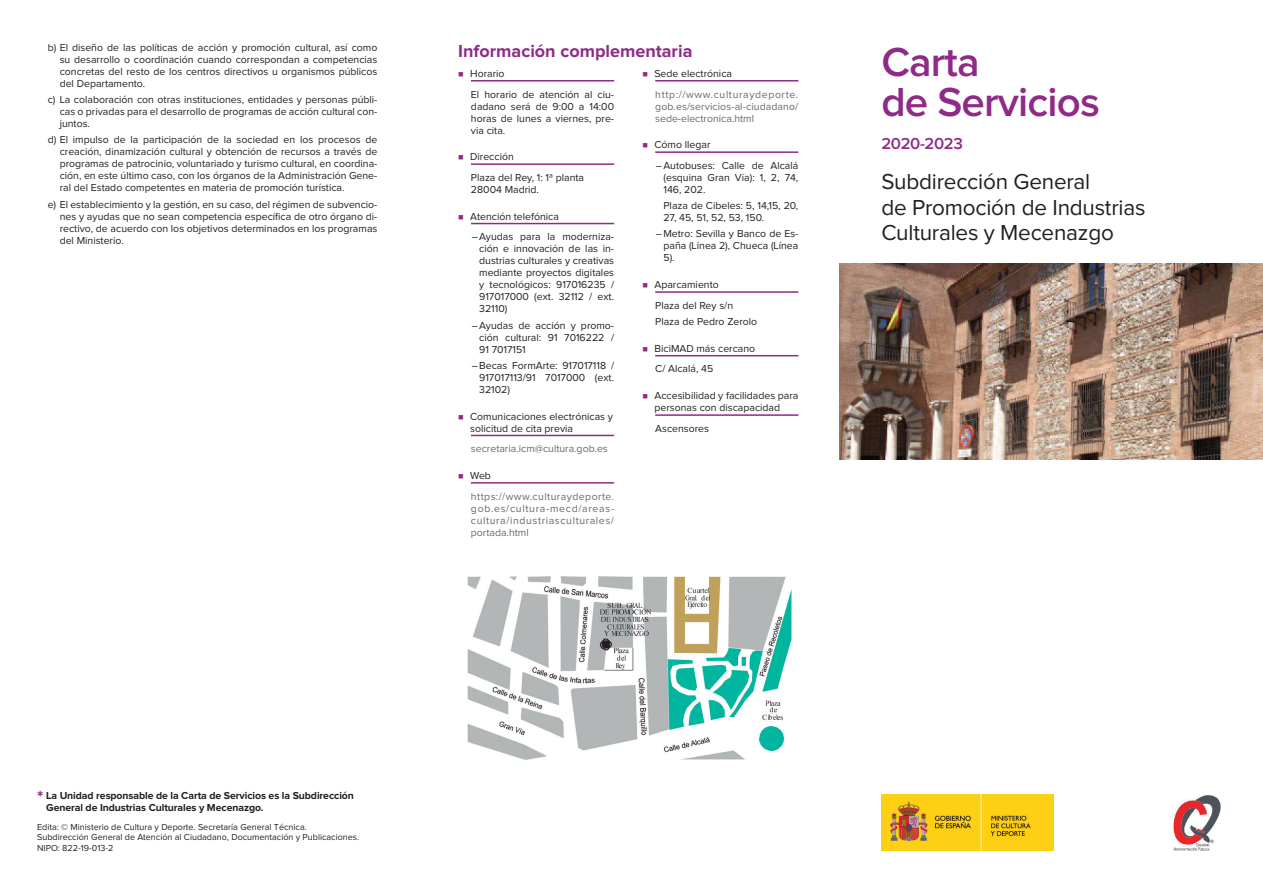
<style>
.page{position:relative;width:1263px;height:893px;background:#fff}
.page>*{position:absolute;margin:0;border:0;box-sizing:border-box;transform-origin:0 0}
.Carta_de_servicios{font:600 42px/40.5px "Proxima Nova";letter-spacing:-.02em;color:#8f2a87}
.Título_de_la_carta{font:22.5px "Proxima Nova";letter-spacing:-.01em;color:#231f20}
.Epígrafes{font:700 18px "Proxima Nova";color:#8f2a87}
.Fecha{font:600 16.5px "Proxima Nova";letter-spacing:-.02em;color:#8f2a87}
.Listado_de_puntos{font:10.5px/12px "Proxima Nova";color:#231f20;text-align:justify}
.Horario_tabulador__e{font:10.5px/12px "Proxima Nova";color:#231f20;text-align:justify}
.Horario__etc{font:10.5px/12px "Proxima Nova";letter-spacing:.01em;color:#69696c;text-align:justify}
.Filete{font:10.5px/12px "Proxima Nova";color:#231f20}
.Horario__etc-2{font:10.5px/12px "Proxima Nova";color:#231f20;text-align:justify}
.Asterisco{font:700 10.5px/12px "Proxima Nova";letter-spacing:-.01em;color:#231f20}
.Edita{font:9px/10.5px "Proxima Nova";color:#231f20}
.s1{color:#8f2a87}
.s2{font-size:18px;color:#8f2a87}
</style>
<div class="page">
<hr style="left:471px;top:80px;width:143px;height:2px;background:#8f2a87">
<hr style="left:471px;top:163px;width:143px;height:2px;background:#8f2a87">
<hr style="left:471px;top:223px;width:143px;height:1px;background:#8f2a87">
<hr style="left:471px;top:435px;width:143px;height:1px;background:#8f2a87">
<hr style="left:471px;top:482px;width:143px;height:2px;background:#8f2a87">
<hr style="left:655px;top:80px;width:143px;height:2px;background:#8f2a87">
<hr style="left:655px;top:151px;width:143px;height:2px;background:#8f2a87">
<hr style="left:655px;top:291px;width:143px;height:2px;background:#8f2a87">
<hr style="left:655px;top:355px;width:143px;height:1px;background:#8f2a87">
<hr style="left:655px;top:414px;width:143px;height:2px;background:#8f2a87">
<img style="left:1173px;top:795px;width:48px;height:55px">
<img style="left:881px;top:795px;width:172px;height:55px">
<img style="left:467px;top:576px;width:325px;height:184px">
<img style="left:840px;top:264px;width:423px;height:195px">
<p class="Listado_de_puntos" style="left:60px;top:42px;width:319px;text-indent:-12px">b) El diseño de las políticas de acción y promoción cultural, así como su desarrollo o coordinación cuando correspondan a competencias concretas del resto de los centros directivos u organismos públicos del Departamento.</p>
<p class="Listado_de_puntos" style="left:60px;top:94px;width:319px;text-indent:-12px">c) La colaboración con otras instituciones, entidades y personas públi&shy;cas o privadas para el desarrollo de programas de acción cultural con&shy;juntos.</p>
<p class="Listado_de_puntos" style="left:60px;top:134px;width:319px;text-indent:-12px">d) El impulso de la participación de la sociedad en los procesos de creación, dinamización cultural y obtención de recursos a través de programas de patrocinio, voluntariado y turismo cultural, en coordina&shy;ción, en este último caso, con los órganos de la Administración Gene&shy;ral del Estado competentes en materia de promoción turística.</p>
<p class="Listado_de_puntos" style="left:60px;top:199px;width:319px;text-indent:-12px">e) El establecimiento y la gestión, en su caso, del régimen de subvencio&shy;nes y ayudas que no sean competencia específica de otro órgano di&shy;rectivo, de acuerdo con los objetivos determinados en los programas del Ministerio.</p>
<p class="Epígrafes" style="left:458px;top:43px;width:236px">Información complementaria</p>
<p class="Filete" style="left:458px;top:68px;width:48px"><span class="s1">■</span> Horario</p>
<p class="Horario__etc-2" style="left:471px;top:88px;width:145px">El horario de atención al ciu&shy;dadano será de 9:00 a 14:00 horas de lunes a viernes, pre&shy;via cita.</p>
<p class="Filete" style="left:458px;top:151px;width:57px"><span class="s1">■</span> Dirección</p>
<p class="Horario__etc-2" style="left:471px;top:172px;width:115px">Plaza del Rey, 1: 1ª planta</p>
<p class="Horario__etc-2" style="left:471px;top:184px;width:70px">28004 Madrid.</p>
<p class="Filete" style="left:458px;top:211px;width:102px"><span class="s1">■</span> Atención telefónica</p>
<p class="Horario_tabulador__e" style="left:479px;top:231px;width:136px;text-indent:-8px">–Ayudas para la moderniza&shy;ción e innovación de las in&shy;dustrias culturales y creativas mediante proyectos digitales y tecnológicos: 917016235 / 917017000 (ext. 32112 / ext.<br>32110)</p>
<p class="Horario_tabulador__e" style="left:479px;top:320px;width:136px;text-indent:-8px">–Ayudas de acción y promo&shy;ción cultural: 91 7016222 / 91 7017151</p>
<p class="Horario_tabulador__e" style="left:479px;top:360px;width:136px;text-indent:-8px">–Becas FormArte: 917017118 / 917017113/91 7017000 (ext.<br>32102)</p>
<p class="Filete" style="left:470px;top:411px;width:144px;text-indent:-12px"><span class="s1">■</span> Comunicaciones electrónicas y solicitud de cita previa</p>
<p class="Horario__etc" style="left:471px;top:443px;width:138px">secretaria.icm@cultura.gob.es</p>
<p class="Filete" style="left:458px;top:470px;width:34px"><span class="s1">■</span> Web</p>
<p class="Horario__etc" style="left:471px;top:491px;width:145px">https://www.culturaydeporte. gob.es/cultura-mecd/areas&shy;cultura/industriasculturales/ portada.html</p>
<p class="Filete" style="left:642px;top:68px;width:91px"><span class="s1">■</span> Sede electrónica</p>
<p class="Horario__etc" style="left:655px;top:88px;width:145px">http://www.culturaydeporte. gob.es/servicios-al-ciudadano/ sede-electronica.html</p>
<p class="Filete" style="left:642px;top:139px;width:70px"><span class="s1">■</span> Cómo llegar</p>
<p class="Horario_tabulador__e" style="left:663px;top:160px;width:136px;text-indent:-8px">–Autobuses: Calle de Alcalá (esquina Gran Vía): 1, 2, 74, 146, 202.</p>
<p class="Horario_tabulador__e" style="left:663px;top:200px;width:136px">Plaza de Cibeles: 5, 14,15, 20,<br>27, 45, 51, 52, 53, 150.</p>
<p class="Horario_tabulador__e" style="left:663px;top:228px;width:136px;text-indent:-8px">–Metro: Sevilla y Banco de Es&shy;paña (Línea 2), Chueca (Línea 5).</p>
<p class="Filete" style="left:642px;top:279px;width:78px"><span class="s1">■</span> Aparcamiento</p>
<p class="Horario__etc-2" style="left:655px;top:300px;width:79px">Plaza del Rey s/n</p>
<p class="Horario__etc-2" style="left:655px;top:316px;width:104px">Plaza de Pedro Zerolo</p>
<p class="Filete" style="left:642px;top:343px;width:114px"><span class="s1">■</span> BiciMAD más cercano</p>
<p class="Horario__etc-2" style="left:655px;top:363px;width:60px">C/ Alcalá, 45</p>
<p class="Filete" style="left:642px;top:390px;width:157px;text-align:center"><span class="s1">■</span> Accesibilidad y facilidades para personas con discapacidad</p>
<p class="Horario__etc-2" style="left:655px;top:423px;width:55px">Ascensores</p>
<p class="Carta_de_servicios" style="left:881px;top:43px;width:220px">Carta<br>de Servicios</p>
<p class="Fecha" style="left:881px;top:136px;width:83px">2020-2023</p>
<p class="Título_de_la_carta" style="left:881px;top:171px;width:211px">Subdirección General</p>
<p class="Título_de_la_carta" style="left:881px;top:197px;width:266px">de Promoción de Industrias</p>
<p class="Título_de_la_carta" style="left:881px;top:222px;width:234px">Culturales y Mecenazgo</p>
<p class="Asterisco" style="left:46px;top:789px;width:309px;text-indent:-9px"><span class="s2">*</span> La Unidad responsable de la Carta de Servicios es la Subdirección<br>General de Industrias Culturales y Mecenazgo.</p>
<p class="Edita" style="left:37px;top:822px;width:324px">Edita: © Ministerio de Cultura y Deporte. Secretaría General Técnica.<br>Subdirección General de Atención al Ciudadano, Documentación y Publicaciones.<br>NIPO: 822-19-013-2</p>
</div>
